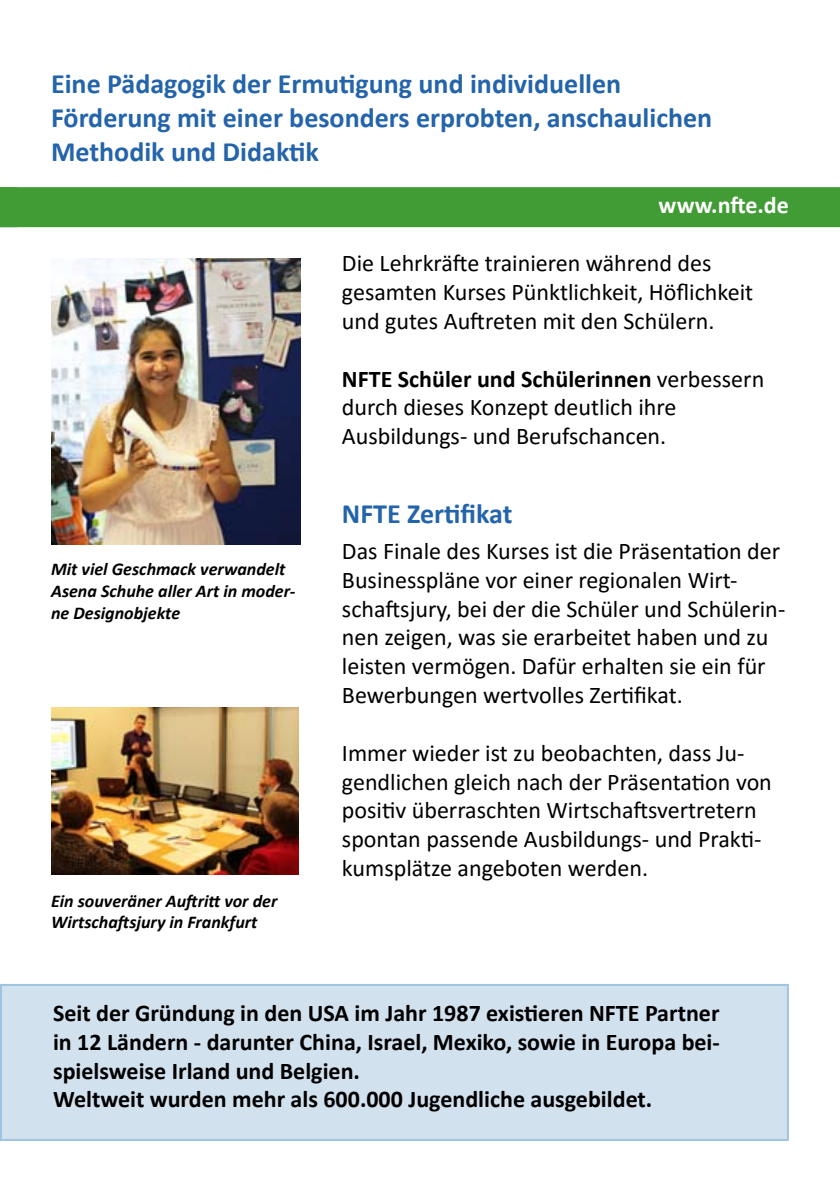
<style>
.page{position:relative;width:840px;height:1191px;background:#fff}
.page>*{position:absolute;margin:0;border:0;box-sizing:border-box;transform-origin:0 0}
.t1{font:700 28px/33.6px "Calibri";color:#2364aa}
.t2{font:24px/28.8px "Calibri";color:#000}
.t3{font:700 24px/28.8px "Calibri";color:#000}
.t4{font:700 24px "Calibri";letter-spacing:.005em;color:#fff}
.t5{font:italic 700 18px/21.6px "Calibri";color:#000}
.s1{font-weight:700}
</style>
<div class="page">
<div style="left:1px;top:985px;width:786px;height:155px;background:#d2e1ee"></div>
<div style="left:0;top:984px;width:788px;height:157px;border:2px solid #9fc4df"></div>
<img style="left:51px;top:707px;width:248px;height:167px">
<img style="left:51px;top:258px;width:249px;height:287px">
<div style="left:0;top:187px;width:839px;height:40px;background:#419c35"></div>
<p class="t1" style="left:51px;top:66px;width:662px">Eine Pädagogik der Ermutigung und individuellen<br>Förderung mit einer besonders erprobten, anschaulichen<br>Methodik und Didaktik</p>
<p class="t4" style="left:658px;top:188px;width:132px">www.nfte.de</p>
<p class="t5" style="left:51px;top:558px;width:246px">Mit viel Geschmack verwandelt<br>Asena Schuhe aller Art in moder&shy;ne Designobjekte</p>
<p class="t5" style="left:51px;top:889px;width:228px">Ein souveräner Auftritt vor der<br>Wirtschaftsjury in Frankfurt</p>
<p class="t2" style="left:342px;top:248px;width:412px">Die Lehrkräfte trainieren während des gesamten Kurses Pünktlichkeit, Höflichkeit und gutes Auftreten mit den Schülern.</p>
<p class="t2" style="left:342px;top:363px;width:423px"><span class="s1">NFTE Schüler und Schülerinnen</span> verbessern durch dieses Konzept deutlich ihre<br>Ausbildungs- und Berufschancen.</p>
<p class="t1" style="left:342px;top:496px;width:172px">NFTE Zertifikat</p>
<p class="t2" style="left:342px;top:536px;width:444px">Das Finale des Kurses ist die Präsentation der Businesspläne vor einer regionalen Wirt&shy;schaftsjury, bei der die Schüler und Schülerin&shy;nen zeigen, was sie erarbeitet haben und zu leisten vermögen. Dafür erhalten sie ein für Bewerbungen wertvolles Zertifikat.</p>
<p class="t2" style="left:342px;top:737px;width:431px">Immer wieder ist zu beobachten, dass Ju&shy;gendlichen gleich nach der Präsentation von positiv überraschten Wirtschaftsvertretern spontan passende Ausbildungs- und Prakti&shy;kumsplätze angeboten werden.</p>
<p class="t3" style="left:53px;top:997px;width:668px">Seit der Gründung in den USA im Jahr 1987 existieren NFTE Partner in 12 Ländern - darunter China, Israel, Mexiko, sowie in Europa bei&shy;spielsweise Irland und Belgien.<br>Weltweit wurden mehr als 600.000 Jugendliche ausgebildet.</p>
</div>
